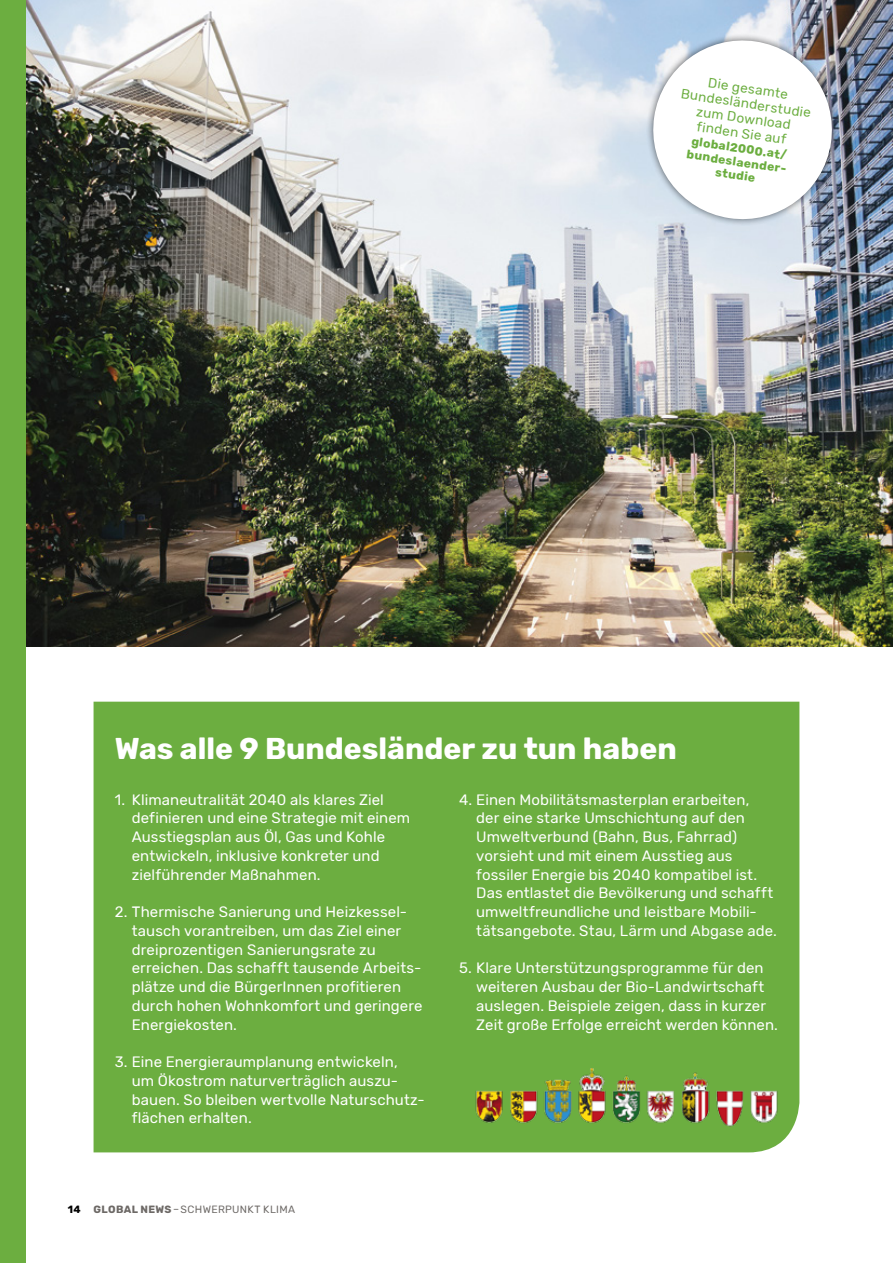
<style>
.page{position:relative;width:893px;height:1263px;background:#fff}
.page>*{position:absolute;margin:0;border:0;box-sizing:border-box;transform-origin:0 0}
.t1{font:700 30px "Rubik";color:#fff}
.t2{font:15px/18.8px "Rubik";letter-spacing:.005em;color:#fff}
.t3{font:13.5px/15px "Rubik";color:#6cae40;text-align:center}
.t4{font:700 12px/13.5px "Rubik";color:#6cae40;text-align:center}
.t5{font:10.5px "Rubik";letter-spacing:.03em;color:#6d6966}
.s1{font-weight:700;color:#000}
.s2{font-weight:700}
</style>
<div class="page">
<div style="left:94px;top:702px;width:705px;height:450px;background:#6cae40"></div>
<img style="left:26px;top:0;width:867px;height:646px">
<div style="left:0;top:0;width:26px;height:1263px;background:#6cae40"></div>
<img style="left:632px;top:20px;width:221px;height:220px">
<svg style="left:647px;top:34px;width:191px;height:191px"></svg>
<img style="left:470px;top:1069px;width:314px;height:59px">
<p class="t3" style="left:685px;top:71px;width:133px;rotate:9deg">Die gesamte<br>Bundesländerstudie zum Download finden Sie auf</p>
<p class="t4" style="left:690px;top:134px;width:102px;rotate:9deg">global2000.at/ bundeslaender&shy;studie</p>
<h1 class="t1" style="left:115px;top:731px;width:563px">Was alle 9 Bundesländer zu tun haben</h1>
<p class="t2" style="left:132px;top:790px;width:280px;text-indent:-17px">1. Klimaneutralität 2040 als klares Ziel definieren und eine Strategie mit einem Ausstiegsplan aus Öl, Gas und Kohle entwickeln, inklusive konkreter und zielführender Maßnahmen.</p>
<p class="t2" style="left:132px;top:903px;width:292px;text-indent:-17px">2. Thermische Sanierung und Heizkessel&shy;tausch vorantreiben, um das Ziel einer dreiprozentigen Sanierungsrate zu erreichen. Das schafft tausende Arbeits&shy;plätze und die BürgerInnen profitieren durch hohen Wohnkomfort und geringere Energiekosten.</p>
<p class="t2" style="left:132px;top:1053px;width:294px;text-indent:-17px">3. Eine Energieraumplanung entwickeln,<br>um Ökostrom naturverträglich auszu&shy;bauen. So bleiben wertvolle Naturschutz&shy;flächen erhalten.</p>
<p class="t5" style="left:68px;top:1203px;width:229px"><span class="s1">14</span> <span class="s2">GLOBAL NEWS</span>–SCHWERPUNKT KLIMA</p>
<p class="t2" style="left:476px;top:790px;width:302px;text-indent:-17px">4. Einen Mobilitätsmasterplan erarbeiten,<br>der eine starke Umschichtung auf den Umweltverbund (Bahn, Bus, Fahrrad) vorsieht und mit einem Ausstieg aus fossiler Energie bis 2040 kompatibel ist.<br>Das entlastet die Bevölkerung und schafft umweltfreundliche und leistbare Mobili&shy;tätsangebote. Stau, Lärm und Abgase ade.</p>
<p class="t2" style="left:476px;top:959px;width:303px;text-indent:-17px">5. Klare Unterstützungsprogramme für den weiteren Ausbau der Bio-Landwirtschaft auslegen. Beispiele zeigen, dass in kurzer Zeit große Erfolge erreicht werden können.</p>
</div>
